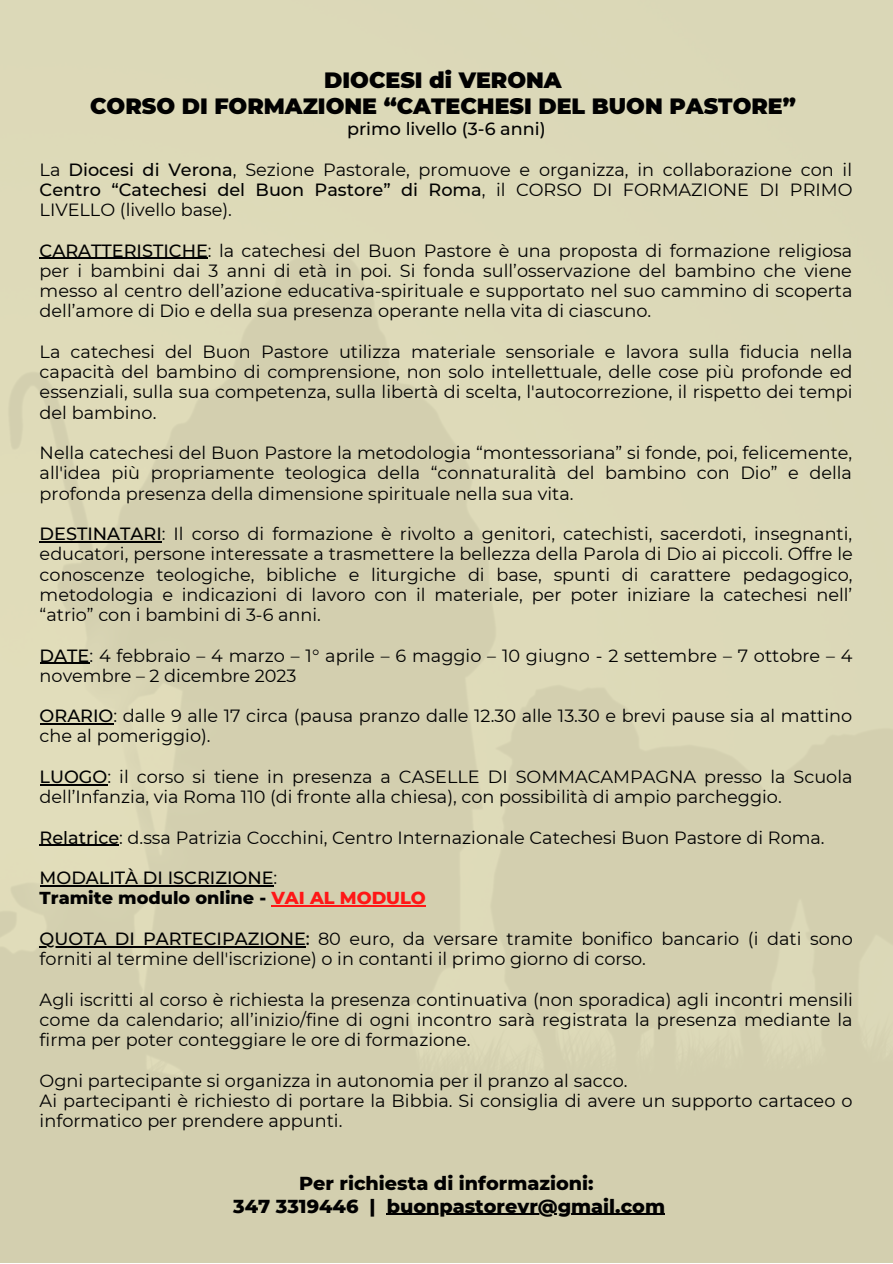
<style>
.page{position:relative;width:893px;height:1264px;background:#fff}
.page>*{position:absolute;margin:0;border:0;box-sizing:border-box;transform-origin:0 0}
.t1{font:900 22.05px/25.8px "Montserrat";color:#010101;text-align:center}
.t2{font:800 19.2px/22.5px "Montserrat";color:#010101;text-align:center}
.t3{font:17.7px/20.2px "Montserrat";color:#010101;text-align:justify}
.t4{font:500 17.7px/20.2px "Montserrat";color:#010101}
.t5{font:500 17.55px "Montserrat";color:#010101}
.s1{font-weight:500}
.s2{font-weight:400}
.s3{font-weight:800}
.s4{font-weight:800;color:#ff1616}
</style>
<div class="page">
<div style="left:0;top:0;width:892px;height:1262px;background:#dad7b7"></div>
<hr style="left:40px;top:258px;width:168px;height:1px;background:#010101">
<hr style="left:40px;top:541px;width:122px;height:1px;background:#010101">
<hr style="left:40px;top:662px;width:49px;height:1px;background:#010101">
<hr style="left:40px;top:723px;width:73px;height:1px;background:#010101">
<hr style="left:40px;top:784px;width:67px;height:1px;background:#010101">
<hr style="left:40px;top:844px;width:79px;height:2px;background:#010101">
<hr style="left:40px;top:885px;width:233px;height:1px;background:#010101">
<hr style="left:271px;top:905px;width:155px;height:1px;background:#ff1616">
<hr style="left:40px;top:946px;width:266px;height:1px;background:#010101">
<hr style="left:387px;top:1213px;width:278px;height:1px;background:#010101">
<p class="t1" style="left:90px;top:67px;width:707px">DIOCESI di VERONA<br>CORSO DI FORMAZIONE “CATECHESI DEL BUON PASTORE”</p>
<p class="t5" style="left:347px;top:118px;width:200px">primo livello (3-6 anni)</p>
<p class="t3" style="left:40px;top:159px;width:814px">La <span class="s1">Diocesi di Verona</span>, Sezione Pastorale, promuove e organizza, in collaborazione con il <span class="s1">Centro “Catechesi del Buon Pastore” di Roma</span>, il CORSO DI FORMAZIONE DI PRIMO LIVELLO (livello base).</p>
<p class="t3" style="left:40px;top:240px;width:814px"><span class="s1">CARATTERISTICHE</span>: la catechesi del Buon Pastore è una proposta di formazione religiosa per i bambini dai 3 anni di età in poi. Si fonda sull’osservazione del bambino che viene messo al centro dell’azione educativa-spirituale e supportato nel suo cammino di scoperta dell’amore di Dio e della sua presenza operante nella vita di ciascuno.</p>
<p class="t3" style="left:40px;top:341px;width:814px">La catechesi del Buon Pastore utilizza materiale sensoriale e lavora sulla fiducia nella capacità del bambino di comprensione, non solo intellettuale, delle cose più profonde ed essenziali, sulla sua competenza, sulla libertà di scelta, l'autocorrezione, il rispetto dei tempi del bambino.</p>
<p class="t3" style="left:40px;top:442px;width:814px">Nella catechesi del Buon Pastore la metodologia “montessoriana” si fonde, poi, felicemente, all'idea più propriamente teologica della “connaturalità del bambino con Dio” e della profonda presenza della dimensione spirituale nella sua vita.</p>
<p class="t3" style="left:40px;top:523px;width:814px"><span class="s1">DESTINATARI</span>: Il corso di formazione è rivolto a genitori, catechisti, sacerdoti, insegnanti, educatori, persone interessate a trasmettere la bellezza della Parola di Dio ai piccoli. Offre le conoscenze teologiche, bibliche e liturgiche di base, spunti di carattere pedagogico, metodologia e indicazioni di lavoro con il materiale, per poter iniziare la catechesi nell’ “atrio” con i bambini di 3-6 anni.</p>
<p class="t3" style="left:40px;top:645px;width:814px"><span class="s1">DATE</span>: 4 febbraio – 4 marzo – 1° aprile – 6 maggio – 10 giugno - 2 settembre – 7 ottobre – 4 novembre – 2 dicembre 2023</p>
<p class="t3" style="left:40px;top:705px;width:814px"><span class="s1">ORARIO</span>: dalle 9 alle 17 circa (pausa pranzo dalle 12.30 alle 13.30 e brevi pause sia al mattino che al pomeriggio).</p>
<p class="t3" style="left:40px;top:766px;width:814px"><span class="s1">LUOGO</span>: il corso si tiene in presenza a CASELLE DI SOMMACAMPAGNA presso la Scuola dell’Infanzia, via Roma 110 (di fronte alla chiesa), con possibilità di ampio parcheggio.</p>
<p class="t3" style="left:40px;top:827px;width:786px"><span class="s1">Relatrice</span>: d.ssa Patrizia Cocchini, Centro Internazionale Catechesi Buon Pastore di Roma.</p>
<p class="t4" style="left:40px;top:867px;width:388px">MODALITÀ DI ISCRIZIONE<span class="s2">:<br></span><span class="s3">Tramite modulo online -</span> <span class="s4">VAI AL MODULO</span></p>
<p class="t3" style="left:40px;top:928px;width:814px"><span class="s1">QUOTA DI PARTECIPAZIONE:</span> 80 euro, da versare tramite bonifico bancario (i dati sono forniti al termine dell'iscrizione) o in contanti il primo giorno di corso.</p>
<p class="t3" style="left:40px;top:989px;width:814px">Agli iscritti al corso è richiesta la presenza continuativa (non sporadica) agli incontri mensili come da calendario; all’inizio/fine di ogni incontro sarà registrata la presenza mediante la firma per poter conteggiare le ore di formazione.</p>
<p class="t3" style="left:40px;top:1070px;width:814px;text-align:left">Ogni partecipante si organizza in autonomia per il pranzo al sacco.<br>Ai partecipanti è richiesto di portare la Bibbia. Si consiglia di avere un supporto cartaceo o informatico per prendere appunti.</p>
<p class="t2" style="left:233px;top:1171px;width:433px">Per richiesta di informazioni:<br>347 3319446 | buonpastorevr@gmail.com</p>
</div>
